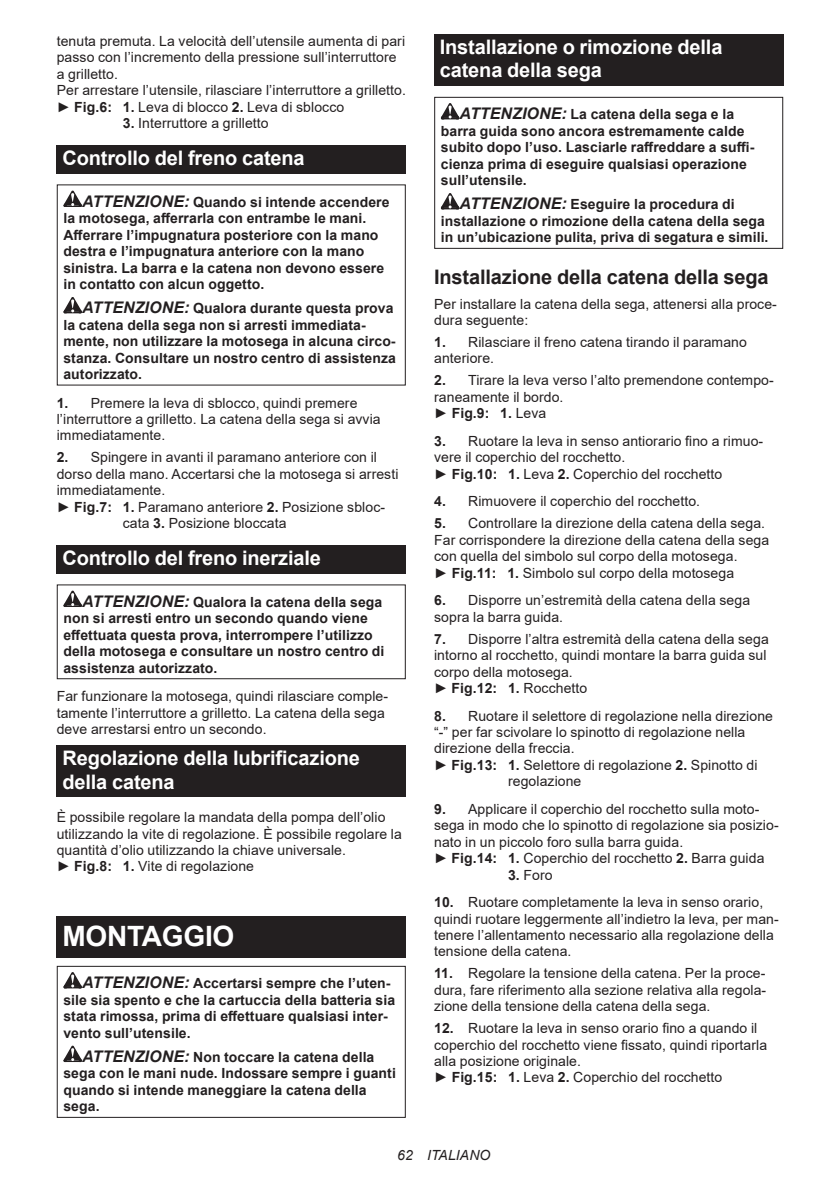
<style>
.page{position:relative;width:840px;height:1191px;background:#fff}
.page>*{position:absolute;margin:0;border:0;box-sizing:border-box;transform-origin:0 0}
.t1{font:700 28px "Arial";letter-spacing:-.01em;color:#fff}
.t2{font:700 20px/23.4px "Arial";letter-spacing:-.01em;color:#fff}
.t3{font:700 20px "Arial";letter-spacing:-.01em;color:#231f20}
.t4{font:14px/16.4px "Arial";letter-spacing:.005em;color:#231f20}
.t5{font:700 14px/16.4px "Arial";letter-spacing:.005em;color:#231f20}
.t6{font:italic 14px "Arial";letter-spacing:.005em;color:#231f20}
.s1{font-weight:700}
.s2{font-style:italic;font-size:16px}
</style>
<div class="page">
<div style="left:57px;top:145px;width:348px;height:28px;background:#231f20"></div>
<svg style="left:63px;top:191px;width:19px;height:16px"></svg>
<svg style="left:63px;top:297px;width:19px;height:16px"></svg>
<div style="left:57px;top:545px;width:348px;height:28px;background:#231f20"></div>
<svg style="left:63px;top:590px;width:19px;height:17px"></svg>
<div style="left:57px;top:584px;width:348px;height:95px;border:1px solid #231f20"></div>
<div style="left:57px;top:745px;width:348px;height:52px;background:#231f20"></div>
<div style="left:57px;top:916px;width:348px;height:41px;background:#231f20"></div>
<svg style="left:63px;top:972px;width:19px;height:16px"></svg>
<svg style="left:63px;top:1045px;width:19px;height:17px"></svg>
<div style="left:57px;top:965px;width:348px;height:152px;border:1px solid #231f20"></div>
<div style="left:434px;top:34px;width:348px;height:52px;background:#231f20"></div>
<svg style="left:440px;top:103px;width:19px;height:16px"></svg>
<svg style="left:440px;top:193px;width:19px;height:16px"></svg>
<div style="left:434px;top:97px;width:348px;height:152px;border:1px solid #231f20"></div>
<p class="t4" style="left:57px;top:33px;width:350px">tenuta premuta. La velocità dell’utensile aumenta di pari passo con l’incremento della pressione sull’interruttore a grilletto.<br>Per arrestare l’utensile, rilasciare l’interruttore a grilletto. ► <span class="s1">Fig.6: 1.</span> Leva di blocco <span class="s1">2.</span> Leva di sblocco</p>
<p class="t4" style="left:123px;top:115px;width:147px"><span class="s1">3.</span> Interruttore a grilletto</p>
<h2 class="t2" style="left:62px;top:146px;width:244px">Controllo del freno catena</h2>
<p class="t5" style="left:63px;top:194px;width:327px;text-indent:19px"><span class="s2">ATTENZIONE:</span> Quando si intende accendere la motosega, afferrarla con entrambe le mani.<br>Afferrare l’impugnatura posteriore con la mano destra e l’impugnatura anteriore con la mano sinistra. La barra e la catena non devono essere in contatto con alcun oggetto.</p>
<p class="t5" style="left:63px;top:300px;width:334px;text-indent:19px"><span class="s2">ATTENZIONE:</span> Qualora durante questa prova la catena della sega non si arresti immediata&shy;mente, non utilizzare la motosega in alcuna circo&shy;stanza. Consultare un nostro centro di assistenza autorizzato.</p>
<p class="t4" style="left:57px;top:394px;width:325px"><span class="s1">1.</span> Premere la leva di sblocco, quindi premere l’interruttore a grilletto. La catena della sega si avvia immediatamente.</p>
<p class="t4" style="left:57px;top:449px;width:321px"><span class="s1">2.</span> Spingere in avanti il paramano anteriore con il</p>
<p class="t4" style="left:57px;top:465px;width:343px">dorso della mano. Accertarsi che la motosega si arresti</p>
<p class="t4" style="left:57px;top:482px;width:110px">immediatamente.</p>
<p class="t4" style="left:57px;top:498px;width:329px">► <span class="s1">Fig.7: 1.</span> Paramano anteriore <span class="s1">2.</span> Posizione sbloc-</p>
<p class="t4" style="left:123px;top:515px;width:165px">cata <span class="s1">3.</span> Posizione bloccata</p>
<h2 class="t2" style="left:62px;top:546px;width:260px">Controllo del freno inerziale</h2>
<p class="t5" style="left:63px;top:594px;width:322px;text-indent:19px"><span class="s2">ATTENZIONE:</span> Qualora la catena della sega non si arresti entro un secondo quando viene effettuata questa prova, interrompere l’utilizzo della motosega e consultare un nostro centro di assistenza autorizzato.</p>
<p class="t4" style="left:57px;top:688px;width:333px">Far funzionare la motosega, quindi rilasciare comple&shy;tamente l’interruttore a grilletto. La catena della sega deve arrestarsi entro un secondo.</p>
<h2 class="t2" style="left:62px;top:747px;width:299px">Regolazione della lubrificazione della catena</h2>
<p class="t4" style="left:57px;top:809px;width:346px">È possibile regolare la mandata della pompa dell’olio utilizzando la vite di regolazione. È possibile regolare la quantità d’olio utilizzando la chiave universale.<br>► <span class="s1">Fig.8: 1.</span> Vite di regolazione</p>
<h1 class="t1" style="left:62px;top:917px;width:173px">MONTAGGIO</h1>
<p class="t5" style="left:63px;top:975px;width:333px;text-indent:19px"><span class="s2">ATTENZIONE:</span> Accertarsi sempre che l’uten&shy;sile sia spento e che la cartuccia della batteria sia stata rimossa, prima di effettuare qualsiasi inter&shy;vento sull’utensile.</p>
<p class="t5" style="left:63px;top:1049px;width:334px;text-indent:19px"><span class="s2">ATTENZIONE:</span> Non toccare la catena della sega con le mani nude. Indossare sempre i guanti quando si intende maneggiare la catena della sega.</p>
<h2 class="t2" style="left:439px;top:36px;width:284px">Installazione o rimozione della catena della sega</h2>
<p class="t5" style="left:440px;top:106px;width:315px;text-indent:19px"><span class="s2">ATTENZIONE:</span> La catena della sega e la barra guida sono ancora estremamente calde subito dopo l’uso. Lasciarle raffreddare a suffi&shy;cienza prima di eseguire qualsiasi operazione sull’utensile.</p>
<p class="t5" style="left:440px;top:196px;width:329px;text-indent:19px"><span class="s2">ATTENZIONE:</span> Eseguire la procedura di installazione o rimozione della catena della sega in un’ubicazione pulita, priva di segatura e simili.</p>
<h2 class="t3" style="left:434px;top:262px;width:336px">Installazione della catena della sega</h2>
<p class="t4" style="left:434px;top:295px;width:344px">Per installare la catena della sega, attenersi alla proce&shy;dura seguente:</p>
<p class="t4" style="left:434px;top:334px;width:314px"><span class="s1">1.</span> Rilasciare il freno catena tirando il paramano anteriore.</p>
<p class="t4" style="left:434px;top:372px;width:341px"><span class="s1">2.</span> Tirare la leva verso l’alto premendone contempo&shy;raneamente il bordo.<br>► <span class="s1">Fig.9: 1.</span> Leva</p>
<p class="t4" style="left:434px;top:433px;width:330px"><span class="s1">3.</span> Ruotare la leva in senso antiorario fino a rimuo&shy;vere il coperchio del rocchetto.<br>► <span class="s1">Fig.10: 1.</span> Leva <span class="s1">2.</span> Coperchio del rocchetto</p>
<p class="t4" style="left:434px;top:493px;width:267px"><span class="s1">4.</span> Rimuovere il coperchio del rocchetto.</p>
<p class="t4" style="left:434px;top:515px;width:336px"><span class="s1">5.</span> Controllare la direzione della catena della sega.<br>Far corrispondere la direzione della catena della sega con quella del simbolo sul corpo della motosega.<br>► <span class="s1">Fig.11: 1.</span> Simbolo sul corpo della motosega</p>
<p class="t4" style="left:434px;top:592px;width:317px"><span class="s1">6.</span> Disporre un’estremità della catena della sega sopra la barra guida.</p>
<p class="t4" style="left:434px;top:630px;width:336px"><span class="s1">7.</span> Disporre l’altra estremità della catena della sega intorno al rocchetto, quindi montare la barra guida sul corpo della motosega.<br>► <span class="s1">Fig.12: 1.</span> Rocchetto</p>
<p class="t4" style="left:434px;top:707px;width:340px"><span class="s1">8.</span> Ruotare il selettore di regolazione nella direzione</p>
<p class="t4" style="left:434px;top:724px;width:312px">“-” per far scivolare lo spinotto di regolazione nella</p>
<p class="t4" style="left:434px;top:740px;width:142px">direzione della freccia.</p>
<p class="t4" style="left:434px;top:756px;width:325px">► <span class="s1">Fig.13: 1.</span> Selettore di regolazione <span class="s1">2.</span> Spinotto di</p>
<p class="t4" style="left:508px;top:773px;width:75px">regolazione</p>
<p class="t4" style="left:434px;top:800px;width:346px"><span class="s1">9.</span> Applicare il coperchio del rocchetto sulla moto&shy;sega in modo che lo spinotto di regolazione sia posizio&shy;nato in un piccolo foro sulla barra guida.<br>► <span class="s1">Fig.14: 1.</span> Coperchio del rocchetto <span class="s1">2.</span> Barra guida</p>
<p class="t4" style="left:508px;top:866px;width:46px"><span class="s1">3.</span> Foro</p>
<p class="t4" style="left:434px;top:894px;width:346px"><span class="s1">10.</span> Ruotare completamente la leva in senso orario, quindi ruotare leggermente all’indietro la leva, per man&shy;tenere l’allentamento necessario alla regolazione della tensione della catena.</p>
<p class="t4" style="left:434px;top:965px;width:333px;text-align:justify"><span class="s1">11.</span> Regolare la tensione della catena. Per la proce&shy;dura, fare riferimento alla sezione relativa alla regola&shy;zione della tensione della catena della sega.</p>
<p class="t4" style="left:434px;top:1020px;width:334px"><span class="s1">12.</span> Ruotare la leva in senso orario fino a quando il coperchio del rocchetto viene fissato, quindi riportarla alla posizione originale.<br>► <span class="s1">Fig.15: 1.</span> Leva <span class="s1">2.</span> Coperchio del rocchetto</p>
<p class="t6" style="left:397px;top:1146px;width:95px">62 ITALIANO</p>
</div>
